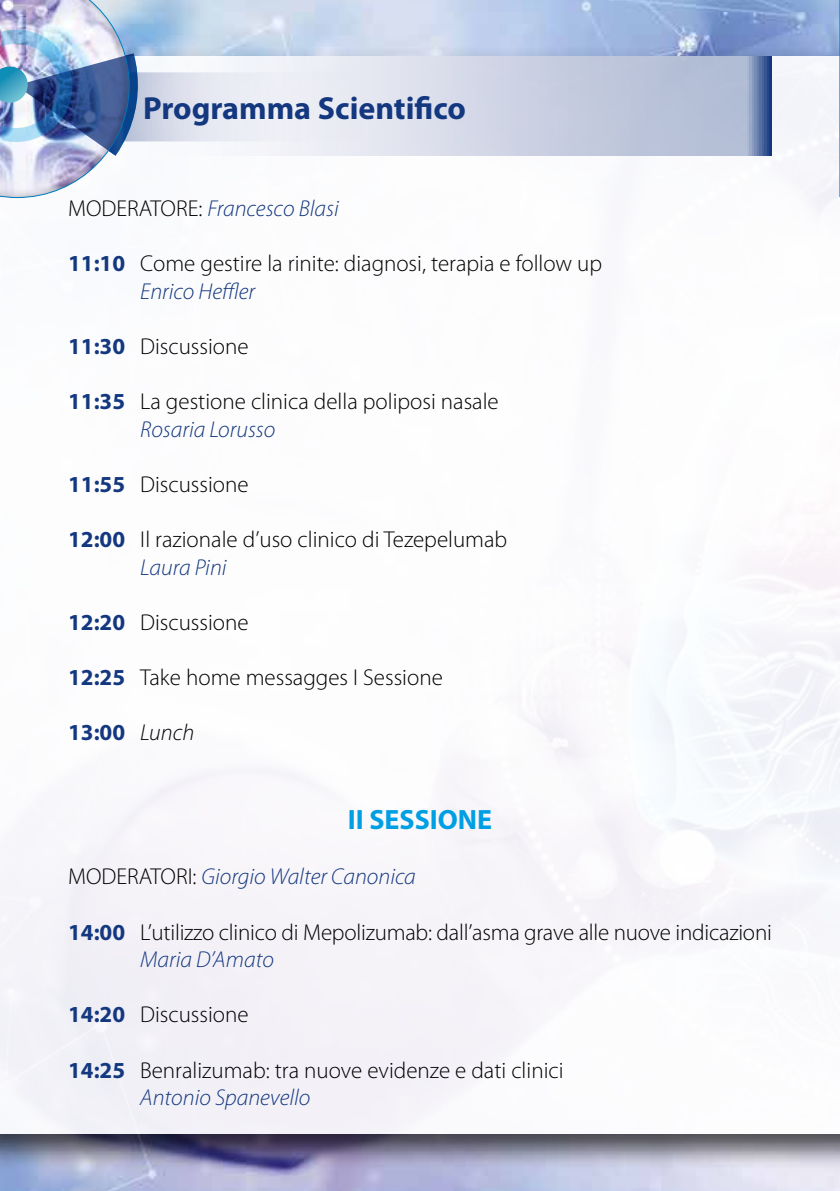
<style>
.page{position:relative;width:840px;height:1191px;background:#fff}
.page>*{position:absolute;margin:0;border:0;box-sizing:border-box;transform-origin:0 0}
.t1{font:700 32px "Myriad Pro";color:#14387f}
.t2{font:700 28px "Myriad Pro";color:#009fe3}
.t3{font:300 23px/27.6px "Myriad Pro";color:#000}
.t4{font:italic 300 23px "Myriad Pro";color:#14387f}
.t5{font:700 23px "Myriad Pro";color:#14387f}
.s1{font-style:normal;color:#000}
.s2{font-weight:700;color:#14387f}
.s3{font-style:italic;color:#14387f}
.s4{font-weight:300;font-style:italic;color:#000}
</style>
<div class="page">
<img style="left:0;top:0;width:839px;height:1191px">
<img style="left:0;top:40px;width:839px;height:1138px">
<div style="left:0;top:57px;width:839px;height:1077px;background:#fff"></div>
<svg style="left:839px;top:0;width:1px;height:197px"></svg>
<svg style="left:138px;top:57px;width:633px;height:98px"></svg>
<svg style="left:138px;top:72px;width:620px;height:69px;background:#d2d7e6"></svg>
<img style="left:0;top:0;width:138px;height:198px">
<h1 class="t1" style="left:143px;top:90px;width:324px">Programma Scientifico</h1>
<p class="t4" style="left:68px;top:196px;width:272px"><span class="s1">MODERATORE:</span> Francesco Blasi</p>
<p class="t3" style="left:140px;top:250px;width:463px;text-indent:-72px"><span class="s2">11:10</span> Come gestire la rinite: diagnosi, terapia e follow up<br><span class="s3">Enrico Heffler</span></p>
<p class="t3" style="left:68px;top:333px;width:182px"><span class="s2">11:30</span> Discussione</p>
<p class="t3" style="left:140px;top:388px;width:360px;text-indent:-72px"><span class="s2">11:35</span> La gestione clinica della poliposi nasale<br><span class="s3">Rosaria Lorusso</span></p>
<p class="t3" style="left:68px;top:471px;width:182px"><span class="s2">11:55</span> Discussione</p>
<p class="t3" style="left:140px;top:526px;width:368px;text-indent:-72px"><span class="s2">12:00</span> Il razionale d’uso clinico di Tezepelumab<br><span class="s3">Laura Pini</span></p>
<p class="t3" style="left:68px;top:609px;width:182px"><span class="s2">12:20</span> Discussione</p>
<p class="t3" style="left:68px;top:664px;width:376px"><span class="s2">12:25</span> Take home messagges I Sessione</p>
<p class="t5" style="left:68px;top:719px;width:128px">13:00 <span class="s4">Lunch</span></p>
<p class="t2" style="left:347px;top:804px;width:146px">II SESSIONE</p>
<p class="t4" style="left:68px;top:864px;width:349px"><span class="s1">MODERATORI:</span> Giorgio Walter Canonica</p>
<p class="t3" style="left:140px;top:918px;width:633px;text-indent:-72px"><span class="s2">14:00</span> L’utilizzo clinico di Mepolizumab: dall’asma grave alle nuove indicazioni<br><span class="s3">Maria D’Amato</span></p>
<p class="t3" style="left:68px;top:1001px;width:182px"><span class="s2">14:20</span> Discussione</p>
<p class="t3" style="left:140px;top:1056px;width:424px;text-indent:-72px"><span class="s2">14:25</span> Benralizumab: tra nuove evidenze e dati clinici<br><span class="s3">Antonio Spanevello</span></p>
</div>
